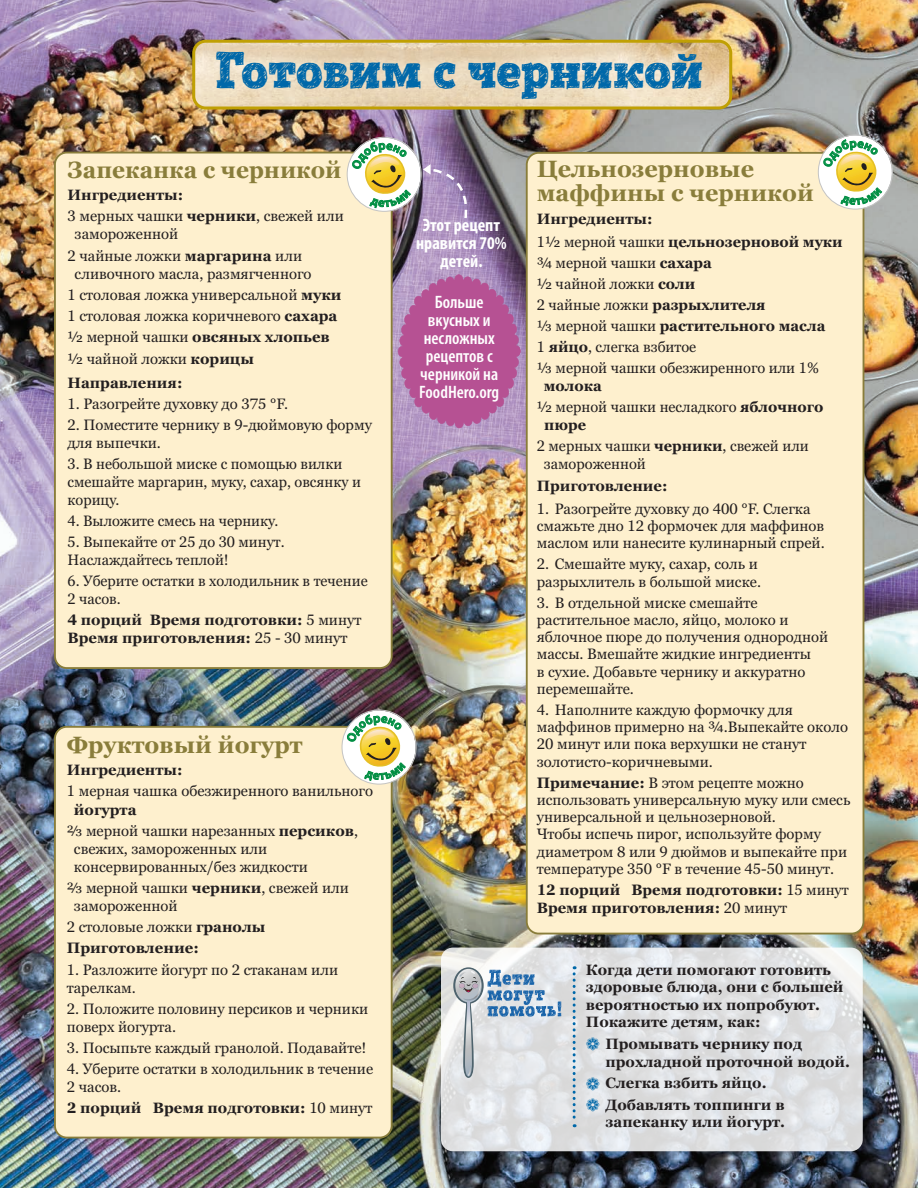
<style>
.page{position:relative;width:918px;height:1188px;background:#fff}
.page>*{position:absolute;margin:0;border:0;box-sizing:border-box;transform-origin:0 0}
.t1{font:49.5px "Posterizer KG Sketch";color:#0068a9}
.t2{font:700 23.7px/24px "Georgia";color:#897d3b}
.t3{font:700 23.7px "Georgia";color:#897d3b;scale:.96 1}
.t4{font:600 condensed 18px/18px "Myriad Pro";color:#fff;text-align:center}
.t5{font:700 condensed 18px/18px "Myriad Pro";color:#fff;text-align:center}
.t6{font:15px/17.2px "Georgia Pro";color:#231f20}
.t7{font:700 15px/17.2px "Georgia";color:#231f20}
.t8{font:700 15px/21px "Georgia Pro";color:#231f20}
.s1{font-weight:700}
.s2{font-family:"Georgia Pro"}
.s3{font-family:"Georgia Pro";font-weight:400}
.s4{font-family:"Georgia"}
.s5{font-weight:400}
</style>
<div class="page">
<img style="left:0;top:0;width:918px;height:1188px">
<img style="left:194px;top:41px;width:537px;height:67px">
<div style="left:192px;top:40px;width:540px;height:69px;border:3px solid #c0a004;border-radius:12px"></div>
<div style="left:55px;top:153px;width:337px;height:515px;background:#fef0ce;border-radius:12px"></div>
<div style="left:54px;top:152px;width:339px;height:517px;border:2px solid #897d3b;border-radius:12px"></div>
<div style="left:527px;top:153px;width:337px;height:781px;background:#fef0ce;border-radius:12px"></div>
<div style="left:526px;top:152px;width:338px;height:782px;border:2px solid #897d3b;border-radius:12px"></div>
<div style="left:55px;top:727px;width:337px;height:411px;background:#fef0ce;border-radius:12px"></div>
<div style="left:54px;top:726px;width:339px;height:412px;border:2px solid #897d3b;border-radius:12px"></div>
<svg style="left:441px;top:948px;width:422px;height:203px;background:#e1e2e4"></svg>
<svg style="left:573px;top:966px;width:3px;height:161px"></svg>
<svg style="left:453px;top:967px;width:31px;height:37px"></svg>
<svg style="left:455px;top:969px;width:106px;height:109px;background:#c5cfd9"></svg>
<svg style="left:398px;top:274px;width:123px;height:154px;background:#b3629e"></svg>
<svg style="left:423px;top:164px;width:50px;height:57px;background:#a289b5"></svg>
<div style="left:347px;top:138px;width:74px;height:73px;background:#fff;border-radius:50%"></div>
<div style="left:347px;top:137px;width:75px;height:75px;border:1px solid #c4c4c4;border-radius:50%"></div>
<div style="left:342px;top:711px;width:74px;height:73px;background:#fff;border-radius:50%"></div>
<div style="left:342px;top:710px;width:74px;height:75px;border:1px solid #c4c4c4;border-radius:50%"></div>
<div style="left:818px;top:136px;width:74px;height:73px;background:#fff;border-radius:50%"></div>
<div style="left:818px;top:135px;width:75px;height:75px;border:1px solid #c4c4c4;border-radius:50%"></div>
<svg style="left:587px;top:1037px;width:13px;height:13px"></svg>
<svg style="left:587px;top:1077px;width:13px;height:13px"></svg>
<svg style="left:587px;top:1098px;width:13px;height:13px"></svg>
<svg style="left:352px;top:142px;width:58px;height:66px"></svg>
<svg style="left:346px;top:715px;width:59px;height:65px"></svg>
<svg style="left:823px;top:140px;width:59px;height:65px"></svg>
<h1 class="t1" style="left:215px;top:39px;width:490px">Готовим с черникой</h1>
<h2 class="t3" style="left:68px;top:152px;width:287px">Запеканка с черникой</h2>
<p class="t7" style="left:68px;top:185px;width:117px">Ингредиенты:</p>
<p class="t6" style="left:75px;top:207px;width:271px;line-height:18px;text-indent:-7px">3 мерных чашки <span class="s1">черники</span>, свежей или замороженной</p>
<p class="t6" style="left:75px;top:247px;width:238px;line-height:18px;text-indent:-7px">2 чайные ложки <span class="s1">маргарина</span> или сливочного масла, размягченного</p>
<p class="t6" style="left:68px;top:285px;width:276px;line-height:21.3px">1 столовая ложка универсальной <span class="s1">муки<br></span>1 столовая ложка коричневого <span class="s1">сахара </span>½ мерной чашки <span class="s1">овсяных хлопьев </span>½ чайной ложки <span class="s1">корицы</span></p>
<p class="t7" style="left:68px;top:373px;width:116px">Направления:</p>
<p class="t6" style="left:68px;top:395px;width:222px">1. Разогрейте духовку до 375 °F.</p>
<p class="t6" style="left:68px;top:416px;width:306px;line-height:18px">2. Поместите чернику в 9-дюймовую форму для выпечки.</p>
<p class="t6" style="left:68px;top:456px;width:295px;line-height:18px">3. В небольшой миске с помощью вилки смешайте маргарин, муку, сахар, овсянку и корицу.</p>
<p class="t6" style="left:68px;top:513px;width:212px">4. Выложите смесь на чернику.</p>
<p class="t6" style="left:68px;top:534px;width:219px;line-height:18px">5. Выпекайте от 25 до 30 минут.<br>Наслаждайтесь теплой!</p>
<p class="t6" style="left:68px;top:573px;width:302px;line-height:18px">6. Уберите остатки в холодильник в течение<br>2 часов.</p>
<p class="t7" style="left:68px;top:610px;width:295px;line-height:18px"><span class="s2">4</span> порций Время подготовки: <span class="s3">5 минут<br></span>Время приготовления: <span class="s3">25 - 30 минут</span></p>
<h2 class="t2" style="left:67px;top:732px;width:237px">Фруктовый йогурт</h2>
<p class="t7" style="left:67px;top:760px;width:117px">Ингредиенты:</p>
<p class="t6" style="left:67px;top:783px;width:308px">1 мерная чашка обезжиренного ванильного</p>
<p class="t6" style="left:67px;top:800px;width:293px;line-height:21px;text-indent:7px"><span class="s1">йогурта<br></span><span class="s4">⅔</span> мерной чашки нарезанных <span class="s1">персиков</span>,</p>
<p class="t6" style="left:74px;top:840px;width:235px;line-height:18px">свежих, замороженных или консервированных/без жидкости</p>
<p class="t6" style="left:74px;top:879px;width:276px;line-height:18px;text-indent:-7px"><span class="s4">⅔</span> мерной чашки <span class="s1">черники</span>, свежей или замороженной</p>
<p class="t8" style="left:67px;top:917px;width:200px"><span class="s5">2 столовые ложки</span> гранолы<br>Приготовление:</p>
<p class="t6" style="left:67px;top:962px;width:273px;line-height:18px">1. Разложите йогурт по 2 стаканам или тарелкам.</p>
<p class="t6" style="left:67px;top:1001px;width:303px;line-height:18px">2. Положите половину персиков и черники поверх йогурта.</p>
<p class="t6" style="left:67px;top:1040px;width:301px">3. Посыпьте каждый гранолой. Подавайте!</p>
<p class="t6" style="left:67px;top:1061px;width:308px;line-height:18px">4. Уберите остатки в холодильник в течение<br>2 часов.</p>
<p class="t7" style="left:67px;top:1099px;width:307px"><span class="s2">2</span> порций Время подготовки: <span class="s3">10 минут</span></p>
<p class="t5" style="left:416px;top:216px;width:92px">Этот рецепт нравится 70% детей.</p>
<p class="t4" style="left:419px;top:294px;width:81px">Больше вкусных и несложных рецептов с черникой на<br>FoodHero.org</p>
<h2 class="t2" style="left:537px;top:156px;width:279px">Цельнозерновые маффины с черникой</h2>
<p class="t7" style="left:537px;top:210px;width:117px">Ингредиенты:</p>
<p class="t6" style="left:537px;top:232px;width:307px;line-height:21px">1 ½ мерной чашки <span class="s1">цельнозерновой муки </span>¾ мерной чашки <span class="s1">сахара<br></span>½ чайной ложки <span class="s1">соли<br></span>2 чайные ложки <span class="s1">разрыхлителя<br></span><span class="s4">⅓</span> мерной чашки <span class="s1">растительного масла<br></span>1 <span class="s1">яйцо</span>, слегка взбитое<br><span class="s4">⅓</span> мерной чашки обезжиренного или 1%</p>
<p class="t6" style="left:537px;top:376px;width:288px;line-height:21px;text-indent:7px"><span class="s1">молока<br></span>½ мерной чашки несладкого <span class="s1">яблочного</span></p>
<p class="t6" style="left:537px;top:415px;width:274px;line-height:21px;text-indent:7px"><span class="s1">пюре<br></span>2 мерных чашки <span class="s1">черники</span>, свежей или</p>
<p class="t6" style="left:544px;top:456px;width:104px">замороженной</p>
<p class="t7" style="left:537px;top:477px;width:132px">Приготовление:</p>
<p class="t6" style="left:537px;top:501px;width:289px">1. Разогрейте духовку до 400 °F. Слегка смажьте дно 12 формочек для маффинов маслом или нанесите кулинарный спрей.</p>
<p class="t6" style="left:537px;top:556px;width:226px">2. Смешайте муку, сахар, соль и разрыхлитель в большой миске.</p>
<p class="t6" style="left:537px;top:594px;width:293px">3. В отдельной миске смешайте растительное масло, яйцо, молоко и яблочное пюре до получения однородной массы. Вмешайте жидкие ингредиенты<br>в сухие. Добавьте чернику и аккуратно перемешайте.</p>
<p class="t6" style="left:537px;top:702px;width:313px">4. Наполните каждую формочку для маффинов примерно на ¾.Выпекайте около 20 минут или пока верхушки не станут золотисто-коричневыми.</p>
<p class="t6" style="left:537px;top:774px;width:315px"><span class="s1">Примечание:</span> В этом рецепте можно использовать универсальную муку или смесь универсальной и цельнозерновой.<br>Чтобы испечь пирог, используйте форму диаметром 8 или 9 дюймов и выпекайте при температуре 350 °F в течение 45-50 минут.</p>
<p class="t8" style="left:537px;top:880px;width:314px">12 порций Время подготовки: <span class="s5">15 минут</span></p>
<p class="t7" style="left:537px;top:898px;width:252px">Время приготовления: <span class="s3">20 минут</span></p>
<p class="t7" style="left:586px;top:960px;width:259px">Когда дети помогают готовить здоровые блюда, они с большей вероятностью их попробуют.<br>Покажите детям, как:</p>
<p class="t7" style="left:605px;top:1035px;width:246px">Промывать чернику под прохладной проточной водой.</p>
<p class="t7" style="left:605px;top:1070px;width:181px;line-height:22.5px">Слегка взбить яйцо.<br>Добавлять топпинги в</p>
<p class="t7" style="left:605px;top:1113px;width:181px">запеканку или йогурт.</p>
</div>
